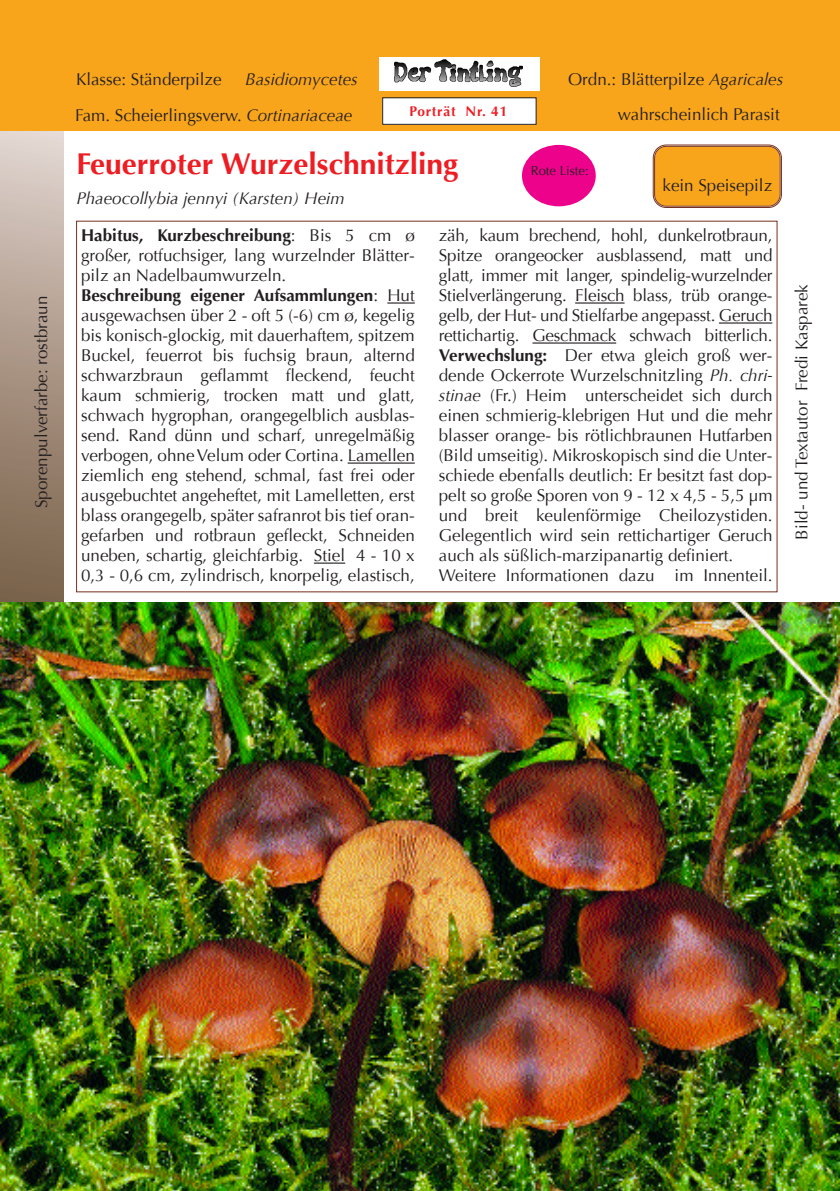
<style>
.page{position:relative;width:840px;height:1191px;background:#fff}
.page>*{position:absolute;margin:0;border:0;box-sizing:border-box;transform-origin:0 0}
.t1{font:700 30px "Optima";color:#ee1d23}
.t2{font:17px/20px "Optima";color:#231f20}
.t3{font:italic 17px "Optima";color:#231f20}
.t4{font:700 14px "Optima";letter-spacing:.055em;color:#ee1d23}
.t5{font:13px "Optima";color:#231f20}
.s1{font-style:italic}
.s2{font-weight:700}
</style>
<div class="page">
<div style="left:0;top:126px;width:64px;height:497px;background:linear-gradient(to bottom,#e3d5d0,#70583d)"></div>
<svg style="left:387px;top:302px;width:27px;height:1px"></svg>
<hr style="left:347px;top:462px;width:67px;height:1px;background:#231f20">
<hr style="left:314px;top:562px;width:31px;height:1px;background:#231f20">
<hr style="left:575px;top:302px;width:49px;height:1px;background:#231f20">
<hr style="left:718px;top:322px;width:54px;height:1px;background:#231f20">
<hr style="left:532px;top:342px;width:84px;height:1px;background:#231f20">
<img style="left:0;top:603px;width:839px;height:588px">
<div style="left:0;top:0;width:839px;height:131px;background:#f9a51b"></div>
<svg style="left:652px;top:144px;width:129px;height:64px;background:#eea026"></svg>
<div style="left:382px;top:98px;width:154px;height:26px;background:#fff"></div>
<div style="left:382px;top:97px;width:154px;height:28px;border:1px solid #231f20"></div>
<div style="left:378px;top:58px;width:161px;height:33px;background:#fff"></div>
<img style="left:394px;top:60px;width:128px;height:27px">
<div style="left:521px;top:145px;width:74px;height:61px;background:#ed028c;border-radius:50%"></div>
<p class="t2" style="left:32px;top:508px;width:214px;rotate:-90deg">Sporenpulverfarbe: rostbraun</p>
<p class="t2" style="left:76px;top:69px;width:147px">Klasse: Ständerpilze</p>
<p class="t3" style="left:245px;top:69px;width:114px">Basidiomycetes</p>
<p class="t2" style="left:567px;top:62px;width:217px;line-height:35.4px;text-align:right">Ordn.: Blätterpilze <span class="s1">Agaricales </span>wahrscheinlich Parasit</p>
<p class="t4" style="left:409px;top:103px;width:99px">Porträt Nr. 41</p>
<p class="t2" style="left:75px;top:106px;width:278px">Fam. Scheierlingsverw. <span class="s1">Cortinariaceae</span></p>
<h1 class="t1" style="left:76px;top:146px;width:383px">Feuerroter Wurzelschnitzling</h1>
<p class="t3" style="left:76px;top:189px;width:269px">Phaeocollybia jennyi (Karsten) Heim</p>
<p class="t5" style="left:530px;top:163px;width:59px">Rote Liste:</p>
<p class="t2" style="left:662px;top:175px;width:111px">kein Speisepilz</p>
<p class="t2" style="left:81px;top:226px;width:335px"><span class="s2">Habitus, Kurzbeschreibung</span>: Bis 5 cm ø großer, rotfuchsiger, lang wurzelnder Blätter&shy;pilz an Nadelbaumwurzeln.<br><span class="s2">Beschreibung eigener Aufsammlungen</span>: Hut ausgewachsen über 2 - oft 5 (-6) cm ø, kegelig bis konisch-glockig, mit dauerhaftem, spitzem Buckel, feuerrot bis fuchsig braun, alternd schwarzbraun geflammt fleckend, feucht kaum schmierig, trocken matt und glatt, schwach hygrophan, orangegelblich ausblas&shy;send. Rand dünn und scharf, unregelmäßig verbogen, ohneVelum oder Cortina. Lamellen ziemlich eng stehend, schmal, fast frei oder ausgebuchtet angeheftet, mit Lamelletten, erst blass orangegelb, später safranrot bis tief oran&shy;gefarben und rotbraun gefleckt, Schneiden uneben, schartig, gleichfarbig. Stiel 4 - 10 x 0,3 - 0,6 cm, zylindrisch, knorpelig, elastisch,</p>
<p class="t2" style="left:438px;top:226px;width:335px">zäh, kaum brechend, hohl, dunkelrotbraun, Spitze orangeocker ausblassend, matt und glatt, immer mit langer, spindelig-wurzelnder Stielverlängerung. Fleisch blass, trüb orange&shy;gelb, der Hut- und Stielfarbe angepasst. Geruch rettichartig. Geschmack schwach bitterlich.<br><span class="s2">Verwechslung:</span> Der etwa gleich groß wer&shy;dende Ockerrote Wurzelschnitzling <span class="s1">Ph. chri&shy;stinae</span> (Fr.) Heim unterscheidet sich durch einen schmierig-klebrigen Hut und die mehr blasser orange- bis rötlichbraunen Hutfarben (Bild umseitig). Mikroskopisch sind die Unter&shy;schiede ebenfalls deutlich: Er besitzt fast dop&shy;pelt so große Sporen von 9 - 12 x 4,5 - 5,5 µm und breit keulenförmige Cheilozystiden.<br>Gelegentlich wird sein rettichartiger Geruch auch als süßlich-marzipanartig definiert.<br>Weitere Informationen dazu im Innenteil.</p>
<p class="t2" style="left:791px;top:539px;width:257px;rotate:-90deg">Bild- und Textautor Fredi Kasparek</p>
</div>
